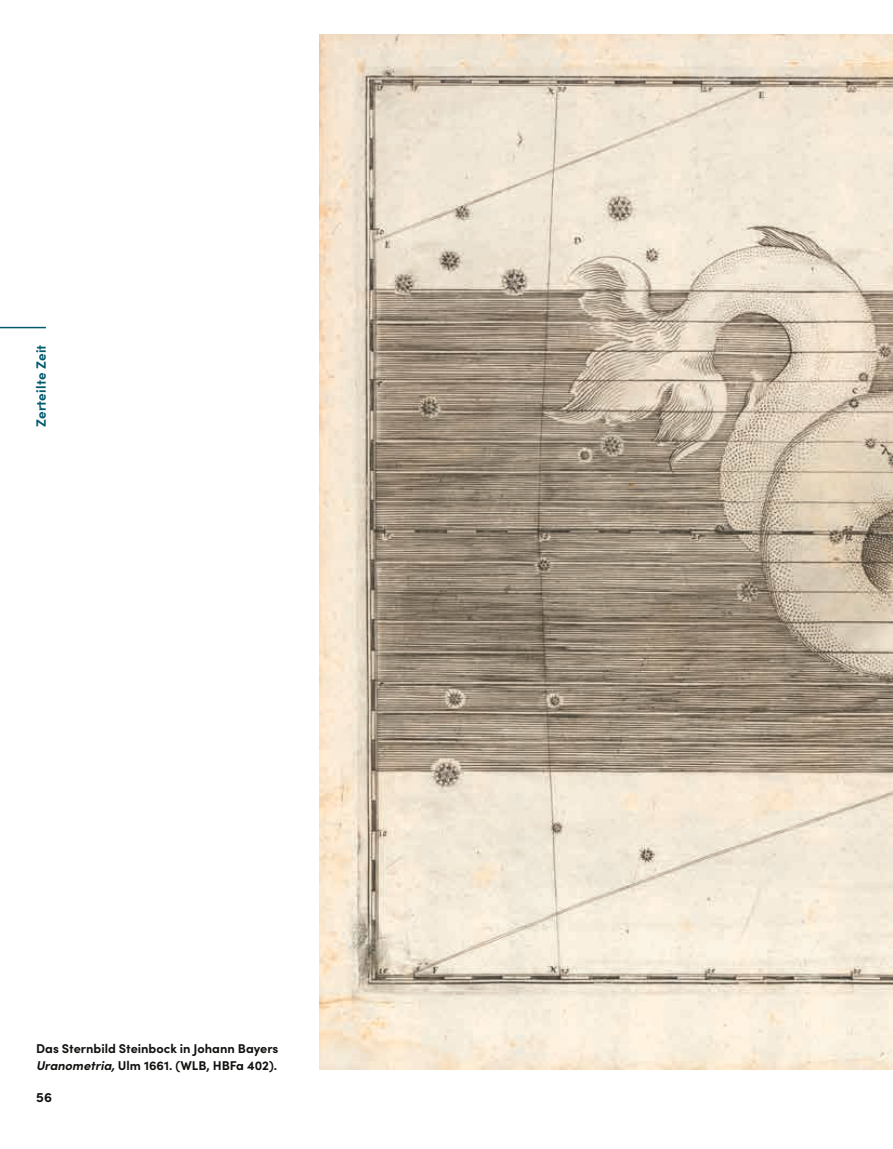
<style>
.page{position:relative;width:893px;height:1149px;background:#fff}
.page>*{position:absolute;margin:0;border:0;box-sizing:border-box;transform-origin:0 0}
.t1{font:700 13.5px "Sofia Pro";letter-spacing:.015em;color:#005b6d}
.t2{font:700 13.5px "Sofia Pro";color:#11110f}
.t3{font:700 12.75px/16.5px "Sofia Pro";color:#11110f}
.s1{font-style:italic}
</style>
<div class="page">
<img style="left:319px;top:34px;width:574px;height:1035px">
<hr style="left:0;top:327px;width:46px;height:1px;background:#005b6d">
<p class="t1" style="left:31px;top:427px;width:84px;rotate:-90deg">Zerteilte Zeit</p>
<p class="t3" style="left:36px;top:1039px;width:244px">Das Sternbild Steinbock in Johann Bayers<br><span class="s1">Uranometria,</span> Ulm 1661. (WLB, HBFa 402).</p>
<p class="t2" style="left:36px;top:1086px;width:17px">56</p>
</div>
